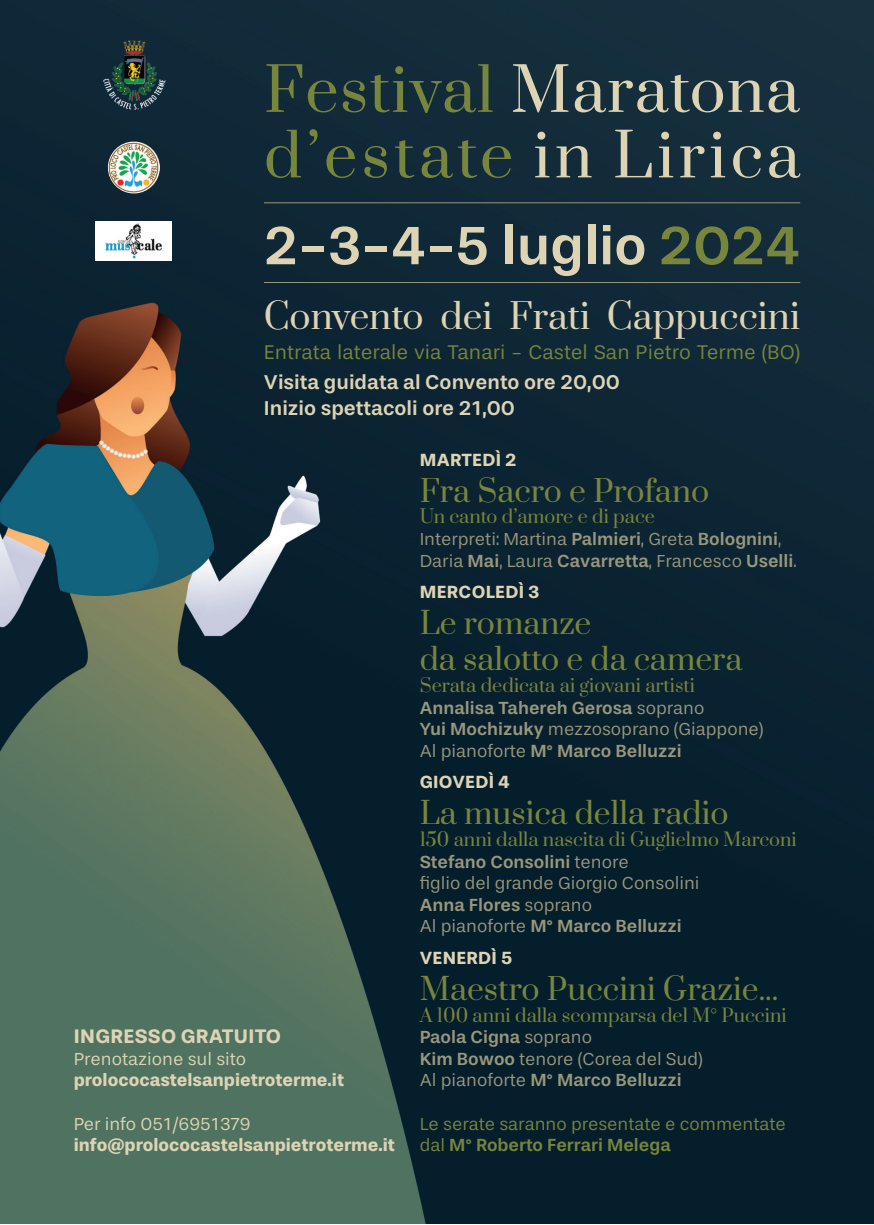
<style>
.page{position:relative;width:874px;height:1225px;background:#fff}
.page>*{position:absolute;margin:0;border:0;box-sizing:border-box;transform-origin:0 0}
.t1{font:59.6px/65.4px "Prata";letter-spacing:.02em;color:#78853d}
.t2{font:500 55.2px "Stevie Sans";color:#ded4b4}
.t3{font:34.8px "Prata";color:#ded4b4}
.t4{font:30px/36px "Prata";color:#78853d}
.t5{font:500 20.6px/26px "Stevie Sans";color:#ded4b4}
.t6{font:20.6px "Stevie Sans";color:#78853d}
.t7{font:700 20px "Stevie Sans";letter-spacing:.015em;color:#ded4b4}
.t8{font:18px/21.6px "Stevie Sans";color:#99977b}
.t9{font:18px "Prata";color:#78853d}
.t10{font:700 18px "Stevie Sans";color:#ded4b4}
.t11{font:500 18px/21.6px "Stevie Sans";color:#99977b}
.t12{font:18px/21.6px "Stevie Sans";color:#78853d}
.t13{font:18px "Stevie Sans";color:#ded4b4}
.s1{color:#ded4b4}
.s2{color:#78853d}
.s3{font-weight:500}
.s4{font-weight:400}
</style>
<div class="page">
<img style="left:0;top:0;width:873px;height:1223px">
<hr style="left:264px;top:202px;width:535px;height:1px;background:#99977b">
<hr style="left:264px;top:282px;width:535px;height:1px;background:#99977b">
<img style="left:102px;top:40px;width:64px;height:71px">
<img style="left:96px;top:222px;width:76px;height:39px">
<img style="left:108px;top:141px;width:52px;height:52px;border-radius:26px">
<h1 class="t1" style="left:264px;top:60px;width:537px">Festival <span class="s1">Maratona </span>d’estate <span class="s1">in Lirica</span></h1>
<h2 class="t2" style="left:264px;top:213px;width:537px">2-3-4-5 luglio <span class="s2">2024</span></h2>
<h3 class="t3" style="left:264px;top:294px;width:537px">Convento dei Frati Cappuccini</h3>
<p class="t6" style="left:264px;top:340px;width:537px">Entrata laterale via Tanari - Castel San Pietro Terme (BO)</p>
<p class="t5" style="left:264px;top:369px;width:357px">Visita guidata al Convento ore 20,00<br>Inizio spettacoli ore 21,00</p>
<p class="t10" style="left:419px;top:449px;width:98px">MARTEDÌ 2</p>
<h3 class="t4" style="left:419px;top:474px;width:291px">Fra Sacro e Profano</h3>
<p class="t9" style="left:419px;top:505px;width:237px">Un canto d’amore e di pace</p>
<p class="t8" style="left:419px;top:528px;width:378px">Interpreti: Martina <span class="s3">Palmieri</span>, Greta <span class="s3">Bolognini</span>,<br>Daria <span class="s3">Mai</span>, Laura <span class="s3">Cavarretta</span>, Francesco <span class="s3">Uselli</span>.</p>
<p class="t10" style="left:419px;top:581px;width:121px">MERCOLEDÌ 3</p>
<h3 class="t4" style="left:419px;top:607px;width:324px">Le romanze<br>da salotto e da camera</h3>
<p class="t9" style="left:419px;top:674px;width:277px">Serata dedicata ai giovani artisti</p>
<p class="t11" style="left:419px;top:696px;width:345px">Annalisa Tahereh Gerosa <span class="s4">soprano<br></span>Yui Mochizuky <span class="s4">mezzosoprano (Giappone)<br>Al pianoforte</span> M° Marco Belluzzi</p>
<p class="t10" style="left:419px;top:771px;width:91px">GIOVEDÌ 4</p>
<h3 class="t4" style="left:419px;top:797px;width:310px">La musica della radio</h3>
<p class="t9" style="left:419px;top:828px;width:378px">150 anni dalla nascita di Guglielmo Marconi</p>
<p class="t8" style="left:419px;top:851px;width:281px"><span class="s3">Stefano Consolini</span> tenore<br>figlio del grande Giorgio Consolini<br><span class="s3">Anna Flores</span> soprano<br>Al pianoforte <span class="s3">M° Marco Belluzzi</span></p>
<p class="t10" style="left:419px;top:947px;width:94px">VENERDÌ 5</p>
<h3 class="t4" style="left:419px;top:972px;width:360px">Maestro Puccini Grazie...</h3>
<p class="t9" style="left:419px;top:1003px;width:368px">A 100 anni dalla scomparsa del M° Puccini</p>
<p class="t8" style="left:419px;top:1026px;width:284px"><span class="s3">Paola Cigna</span> soprano<br><span class="s3">Kim Bowoo</span> tenore (Corea del Sud)<br>Al pianoforte <span class="s3">M° Marco Belluzzi</span></p>
<p class="t12" style="left:419px;top:1113px;width:367px">Le serate saranno presentate e commentate dal <span class="s3">M° Roberto Ferrari Melega</span></p>
<p class="t7" style="left:74px;top:1024px;width:208px">INGRESSO GRATUITO</p>
<p class="t13" style="left:74px;top:1048px;width:174px">Prenotazione sul sito</p>
<p class="t10" style="left:74px;top:1069px;width:271px">prolococastelsanpietroterme.it</p>
<p class="t13" style="left:74px;top:1113px;width:178px">Per info 051/6951379</p>
<p class="t10" style="left:74px;top:1134px;width:322px">info@prolococastelsanpietroterme.it</p>
</div>
